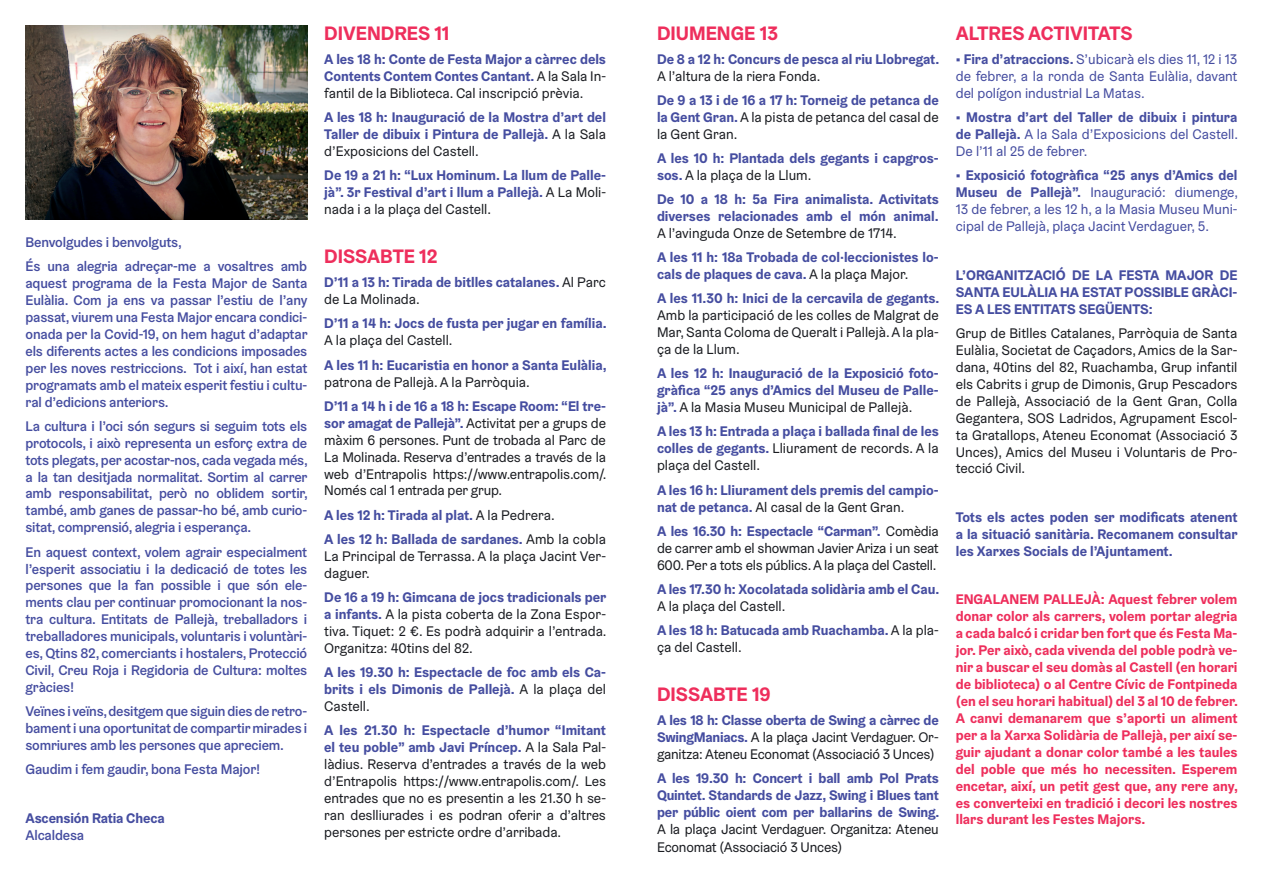
<style>
.page{position:relative;width:1263px;height:893px;background:#fff}
.page>*{position:absolute;margin:0;border:0;box-sizing:border-box;transform-origin:0 0}
.t1{font:700 19.5px "Graebenbach";color:#ee2e5c}
.t2{font:700 13.95px/17px "Graebenbach";color:#454da0;text-align:justify}
.t3{font:13.95px/17px "Graebenbach";letter-spacing:-.005em;color:#1a1c21;text-align:justify}
.t4{font:500 13.95px/17px "Graebenbach";letter-spacing:-.01em;color:#454da0;text-align:justify}
.t5{font:700 13.95px/17px "Graebenbach";color:#ee2e5c;text-align:justify}
.t6{font:13.95px/17px "Graebenbach";color:#454da0;text-align:justify}
.s1{font-weight:400;color:#1a1c21}
.s2{font-weight:700;color:#454da0}
.s3{font-weight:700}
</style>
<div class="page">
<img style="left:26px;top:26px;width:281px;height:194px">
<p class="t4" style="left:26px;top:230px;width:283px;line-height:24.2px">Benvolgudes i benvolguts,<br>És una alegria adreçar-me a vosaltres amb</p>
<p class="t4" style="left:26px;top:274px;width:284px">aquest programa de la Festa Major de Santa Eulàlia. Com ja ens va passar l’estiu de l’any passat, viurem una Festa Major encara condici&shy;onada per la Covid-19, on hem hagut d’adaptar els diferents actes a les condicions imposades per les noves restriccions. Tot i així, han estat programats amb el mateix esperit festiu i cultu&shy;ral d’edicions anteriors.</p>
<p class="t4" style="left:26px;top:417px;width:284px">La cultura i l’oci són segurs si seguim tots els protocols, i això representa un esforç extra de tots plegats, per acostar-nos, cada vegada més, a la tan desitjada normalitat. Sortim al carrer amb responsabilitat, però no oblidem sortir, també, amb ganes de passar-ho bé, amb curio&shy;sitat, comprensió, alegria i esperança.</p>
<p class="t4" style="left:26px;top:543px;width:283px">En aquest context, volem agrair especialment l’esperit associatiu i la dedicació de totes les persones que la fan possible i que són ele&shy;ments clau per continuar promocionant la nos&shy;tra cultura. Entitats de Pallejà, treballadors i treballadores municipals, voluntaris i voluntàri&shy;es, Qtins 82, comerciants i hostalers, Protecció Civil, Creu Roja i Regidoria de Cultura: moltes gràcies!</p>
<p class="t4" style="left:26px;top:703px;width:283px">Veïnes i veïns, desitgem que siguin dies de retro&shy;bament i una oportunitat de compartir mirades i somriures amb les persones que apreciem.</p>
<p class="t4" style="left:26px;top:761px;width:236px">Gaudim i fem gaudir, bona Festa Major!</p>
<p class="t2" style="left:26px;top:809px;width:141px">Ascensión Ratia Checa</p>
<p class="t4" style="left:26px;top:826px;width:60px">Alcaldesa</p>
<h1 class="t1" style="left:324px;top:20px;width:127px">DIVENDRES 11</h1>
<p class="t2" style="left:324px;top:50px;width:283px">A les 18 h: Conte de Festa Major a càrrec dels Contents Contem Contes Cantant. <span class="s1">A la Sala In· fantil de la Biblioteca. Cal inscripció prèvia.</span></p>
<p class="t2" style="left:324px;top:108px;width:283px">A les 18 h: Inauguració de la Mostra d’art del Taller de dibuix i Pintura de Pallejà. <span class="s1">A la Sala d’Exposicions del Castell.</span></p>
<p class="t2" style="left:324px;top:166px;width:283px">De 19 a 21 h: “Lux Hominum. La llum de Palle&shy;jà”. 3r Festival d’art i llum a Pallejà. <span class="s1">A La Moli· nada i a la plaça del Castell.</span></p>
<h1 class="t1" style="left:324px;top:244px;width:115px">DISSABTE 12</h1>
<p class="t2" style="left:324px;top:274px;width:283px">D’11 a 13 h: Tirada de bitlles catalanes. <span class="s1">Al Parc de La Molinada.</span></p>
<p class="t2" style="left:324px;top:315px;width:284px">D’11 a 14 h: Jocs de fusta per jugar en família.</p>
<p class="t3" style="left:324px;top:332px;width:130px">A la plaça del Castell.</p>
<p class="t2" style="left:324px;top:356px;width:284px">A les 11 h: Eucaristia en honor a Santa Eulàlia,</p>
<p class="t3" style="left:324px;top:373px;width:207px">patrona de Pallejà. A la Parròquia.</p>
<p class="t3" style="left:324px;top:397px;width:284px"><span class="s2">D’11 a 14 h i de 16 a 18 h: Escape Room: “El tre&shy;sor amagat de Pallejà”.</span> Activitat per a grups de màxim 6 persones. Punt de trobada al Parc de La Molinada. Reserva d’entrades a través de la web d’Entrapolis https://www.entrapolis.com/.<br>Només cal 1 entrada per grup.</p>
<p class="t2" style="left:324px;top:503px;width:283px;line-height:24.2px">A les 12 h: Tirada al plat. <span class="s1">A la Pedrera.<br></span>A les 12 h: Ballada de sardanes. <span class="s1">Amb la cobla</span></p>
<p class="t3" style="left:324px;top:547px;width:283px">La Principal de Terrassa. A la plaça Jacint Ver· daguer.</p>
<p class="t3" style="left:324px;top:588px;width:284px"><span class="s2">De 16 a 19 h: Gimcana de jocs tradicionals per a infants.</span> A la pista coberta de la Zona Espor· tiva. Tiquet: 2 €. Es podrà adquirir a l’entrada.<br>Organitza: 40tins del 82.</p>
<p class="t2" style="left:324px;top:663px;width:283px">A les 19.30 h: Espectacle de foc amb els Ca&shy;brits i els Dimonis de Pallejà. <span class="s1">A la plaça del Castell.</span></p>
<p class="t3" style="left:324px;top:721px;width:283px"><span class="s2">A les 21.30 h: Espectacle d’humor “Imitant el teu poble” amb Javi Príncep.</span> A la Sala Pal· làdius. Reserva d’entrades a través de la web d’Entrapolis https://www.entrapolis.com/. Les entrades que no es presentin a les 21.30 h se· ran deslliurades i es podran oferir a d’altres persones per estricte ordre d’arribada.</p>
<h1 class="t1" style="left:657px;top:20px;width:122px">DIUMENGE 13</h1>
<p class="t2" style="left:657px;top:50px;width:284px">De 8 a 12 h: Concurs de pesca al riu Llobregat.</p>
<p class="t3" style="left:657px;top:67px;width:165px">A l’altura de la riera Fonda.</p>
<p class="t2" style="left:657px;top:91px;width:283px">De 9 a 13 i de 16 a 17 h: Torneig de petanca de la Gent Gran. <span class="s1">A la pista de petanca del casal de la Gent Gran.</span></p>
<p class="t2" style="left:657px;top:150px;width:283px">A les 10 h: Plantada dels gegants i capgros&shy;sos. <span class="s1">A la plaça de la Llum.</span></p>
<p class="t2" style="left:657px;top:191px;width:283px">De 10 a 18 h: 5a Fira animalista. Activitats diverses relacionades amb el món animal.</p>
<p class="t3" style="left:657px;top:225px;width:241px">A l’avinguda Onze de Setembre de 1714.</p>
<p class="t2" style="left:657px;top:249px;width:283px">A les 11 h: 18a Trobada de col·leccionistes lo&shy;cals de plaques de cava. <span class="s1">A la plaça Major.</span></p>
<p class="t2" style="left:657px;top:290px;width:284px">A les 11.30 h: Inici de la cercavila de gegants.</p>
<p class="t3" style="left:657px;top:307px;width:283px">Amb la participació de les colles de Malgrat de Mar, Santa Coloma de Queralt i Pallejà. A la pla· ça de la Llum.</p>
<p class="t2" style="left:657px;top:365px;width:283px">A les 12 h: Inauguració de la Exposició foto&shy;gràfica “25 anys d’Amics del Museu de Palle&shy;jà”. <span class="s1">A la Masia Museu Municipal de Pallejà.</span></p>
<p class="t2" style="left:657px;top:423px;width:283px">A les 13 h: Entrada a plaça i ballada final de les colles de gegants. <span class="s1">Lliurament de records. A la plaça del Castell.</span></p>
<p class="t2" style="left:657px;top:481px;width:283px">A les 16 h: Lliurament dels premis del campio&shy;nat de petanca. <span class="s1">Al casal de la Gent Gran.</span></p>
<p class="t3" style="left:657px;top:522px;width:283px"><span class="s2">A les 16.30 h: Espectacle “Carman”.</span> Comèdia de carrer amb el showman Javier Ariza i un seat 600. Per a tots els públics. A la plaça del Castell.</p>
<p class="t2" style="left:657px;top:580px;width:284px">A les 17.30 h: Xocolatada solidària amb el Cau.</p>
<p class="t2" style="left:657px;top:594px;width:283px;line-height:24.2px"><span class="s1">A la plaça del Castell.<br></span>A les 18 h: Batucada amb Ruachamba. <span class="s1">A la pla·</span></p>
<p class="t3" style="left:657px;top:639px;width:86px">ça del Castell.</p>
<h1 class="t1" style="left:657px;top:682px;width:115px">DISSABTE 19</h1>
<p class="t3" style="left:657px;top:712px;width:283px"><span class="s2">A les 18 h: Classe oberta de Swing a càrrec de SwingManiacs.</span> A la plaça Jacint Verdaguer. Or· ganitza: Ateneu Economat (Associació 3 Unces)</p>
<p class="t2" style="left:657px;top:770px;width:284px">A les 19.30 h: Concert i ball amb Pol Prats Quintet. Standards de Jazz, Swing i Blues tant per públic oient com per ballarins de Swing.</p>
<p class="t3" style="left:657px;top:821px;width:283px">A la plaça Jacint Verdaguer. Organitza: Ateneu<br>Economat (Associació 3 Unces)</p>
<h1 class="t1" style="left:956px;top:20px;width:178px">ALTRES ACTIVITATS</h1>
<p class="t6" style="left:956px;top:50px;width:283px"><span class="s3">• Fira d’atraccions.</span> S’ubicarà els dies 11, 12 i 13 de febrer, a la ronda de Santa Eulàlia, davant del polígon industrial La Matas.</p>
<p class="t6" style="left:956px;top:108px;width:284px"><span class="s3">• Mostra d’art del Taller de dibuix i pintura de Pallejà.</span> A la Sala d’Exposicions del Castell.<br>De l’11 al 25 de febrer.</p>
<p class="t6" style="left:956px;top:166px;width:284px"><span class="s3">• Exposició fotogràfica “25 anys d’Amics del Museu de Pallejà”.</span> Inauguració: diumenge, 13 de febrer, a les 12 h, a la Masia Museu Muni· cipal de Pallejà, plaça Jacint Verdaguer, 5.</p>
<p class="t2" style="left:956px;top:266px;width:283px">L’ORGANITZACIÓ DE LA FESTA MAJOR DE SANTA EULÀLIA HA ESTAT POSSIBLE GRÀCI-ES A LES ENTITATS SEGÜENTS:</p>
<p class="t3" style="left:956px;top:324px;width:283px">Grup de Bitlles Catalanes, Parròquia de Santa Eulàlia, Societat de Caçadors, Amics de la Sar· dana, 40tins del 82, Ruachamba, Grup infantil els Cabrits i grup de Dimonis, Grup Pescadors de Pallejà, Associació de la Gent Gran, Colla Gegantera, SOS Ladridos, Agrupament Escol· ta Gratallops, Ateneu Economat (Associació 3<br>Unces), Amics del Museu i Voluntaris de Pro· tecció Civil.</p>
<p class="t2" style="left:956px;top:508px;width:284px">Tots els actes poden ser modificats atenent a la situació sanitària. Recomanem consultar les Xarxes Socials de l’Ajuntament.</p>
<p class="t5" style="left:956px;top:591px;width:284px">ENGALANEM PALLEJÀ: Aquest febrer volem donar color als carrers, volem portar alegria a cada balcó i cridar ben fort que és Festa Ma&shy;jor. Per això, cada vivenda del poble podrà ve&shy;nir a buscar el seu domàs al Castell (en horari de biblioteca) o al Centre Cívic de Fontpineda (en el seu horari habitual) del 3 al 10 de febrer.<br>A canvi demanarem que s’aporti un aliment per a la Xarxa Solidària de Pallejà, per així se&shy;guir ajudant a donar color també a les taules del poble que més ho necessiten. Esperem encetar, així, un petit gest que, any rere any, es converteixi en tradició i decori les nostres llars durant les Festes Majors.</p>
</div>
